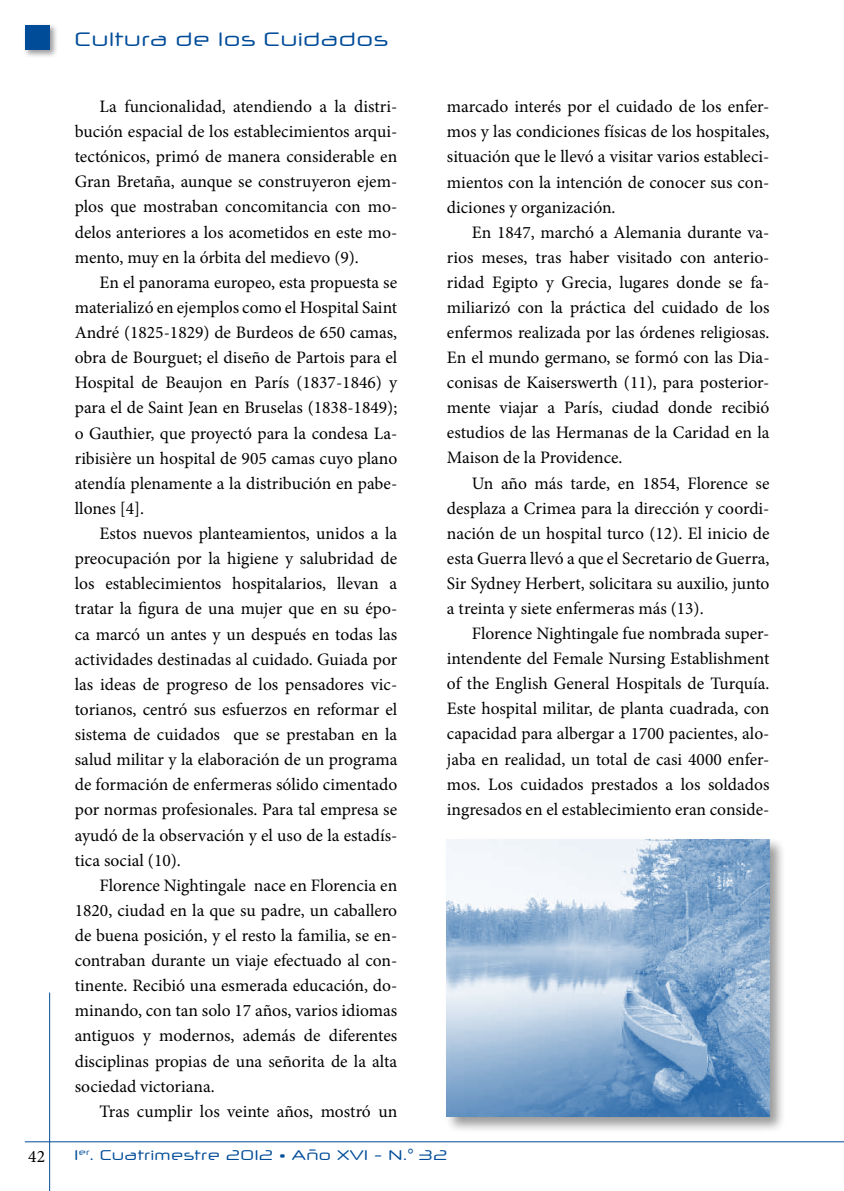
<style>
.page{position:relative;width:844px;height:1191px;background:#fff}
.page>*{position:absolute;margin:0;border:0;box-sizing:border-box;transform-origin:0 0}
.t1{font:19.25px "Neuropol X Free";color:#004c99}
.t2{font:17.5px/25px "Minion Pro";color:#000;text-align:justify}
.t3{font:14px "Neuropol X Free";color:#004c99}
</style>
<div class="page">
<hr style="left:49px;top:992px;width:1px;height:199px;background:#004c99">
<hr style="left:25px;top:1141px;width:818px;height:1px;background:#004c99">
<div style="left:23px;top:23px;width:36px;height:36px;background:#000;opacity:.4"></div>
<div style="left:25px;top:25px;width:25px;height:25px;background:#004c99"></div>
<div style="left:444px;top:837px;width:341px;height:296px;background:#000;opacity:.4"></div>
<img style="left:446px;top:839px;width:323px;height:277px">
<p class="t2" style="left:28px;top:1144px;width:18px">42</p>
<p class="t1" style="left:74px;top:27px;width:315px">Cultura de los Cuidados</p>
<p class="t2" style="left:75px;top:94px;width:324px;text-indent:25px">La funcionalidad, atendiendo a la distri&shy;bución espacial de los establecimientos arqui&shy;tectónicos, primó de manera considerable en Gran Bretaña, aunque se construyeron ejem&shy;plos que mostraban concomitancia con mo&shy;delos anteriores a los acometidos en este mo&shy;mento, muy en la órbita del medievo (9).</p>
<p class="t2" style="left:75px;top:270px;width:324px;text-indent:25px">En el panorama europeo, esta propuesta se materializó en ejemplos como el Hospital Saint André (1825-1829) de Burdeos de 650 camas, obra de Bourguet; el diseño de Partois para el Hospital de Beaujon en París (1837-1846) y para el de Saint Jean en Bruselas (1838-1849); o Gauthier, que proyectó para la condesa La&shy;ribisière un hospital de 905 camas cuyo plano atendía plenamente a la distribución en pabe&shy;llones [4].</p>
<p class="t2" style="left:75px;top:521px;width:324px;text-indent:25px">Estos nuevos planteamientos, unidos a la preocupación por la higiene y salubridad de los establecimientos hospitalarios, llevan a tratar la figura de una mujer que en su épo&shy;ca marcó un antes y un después en todas las actividades destinadas al cuidado. Guiada por las ideas de progreso de los pensadores vic&shy;torianos, centró sus esfuerzos en reformar el sistema de cuidados que se prestaban en la salud militar y la elaboración de un programa de formación de enfermeras sólido cimentado por normas profesionales. Para tal empresa se ayudó de la observación y el uso de la estadís&shy;tica social (10).</p>
<p class="t2" style="left:75px;top:872px;width:324px;text-indent:25px">Florence Nightingale nace en Florencia en 1820, ciudad en la que su padre, un caballero de buena posición, y el resto la familia, se en&shy;contraban durante un viaje efectuado al con&shy;tinente. Recibió una esmerada educación, do&shy;minando, con tan solo 17 años, varios idiomas antiguos y modernos, además de diferentes disciplinas propias de una señorita de la alta sociedad victoriana.</p>
<p class="t2" style="left:99px;top:1098px;width:299px">Tras cumplir los veinte años, mostró un</p>
<p class="t2" style="left:447px;top:94px;width:324px">marcado interés por el cuidado de los enfer&shy;mos y las condiciones físicas de los hospitales, situación que le llevó a visitar varios estableci&shy;mientos con la intención de conocer sus con&shy;diciones y organización.</p>
<p class="t2" style="left:447px;top:220px;width:324px;text-indent:25px">En 1847, marchó a Alemania durante va&shy;rios meses, tras haber visitado con anterio&shy;ridad Egipto y Grecia, lugares donde se fa&shy;miliarizó con la práctica del cuidado de los enfermos realizada por las órdenes religiosas.<br>En el mundo germano, se formó con las Dia&shy;conisas de Kaiserswerth (11), para posterior&shy;mente viajar a París, ciudad donde recibió estudios de las Hermanas de la Caridad en la Maison de la Providence.</p>
<p class="t2" style="left:447px;top:470px;width:324px;text-indent:25px">Un año más tarde, en 1854, Florence se desplaza a Crimea para la dirección y coordi&shy;nación de un hospital turco (12). El inicio de esta Guerra llevó a que el Secretario de Guerra, Sir Sydney Herbert, solicitara su auxilio, junto a treinta y siete enfermeras más (13).</p>
<p class="t2" style="left:447px;top:621px;width:324px;text-indent:25px">Florence Nightingale fue nombrada super&shy;intendente del Female Nursing Establishment of the English General Hospitals de Turquía.<br>Este hospital militar, de planta cuadrada, con capacidad para albergar a 1700 pacientes, alo&shy;jaba en realidad, un total de casi 4000 enfer&shy;mos. Los cuidados prestados a los soldados ingresados en el establecimiento eran conside-</p>
<p class="t3" style="left:74px;top:1146px;width:375px">1<sup>er</sup>. Cuatrimestre 2012 • Año XVI - N.° 32</p>
</div>
